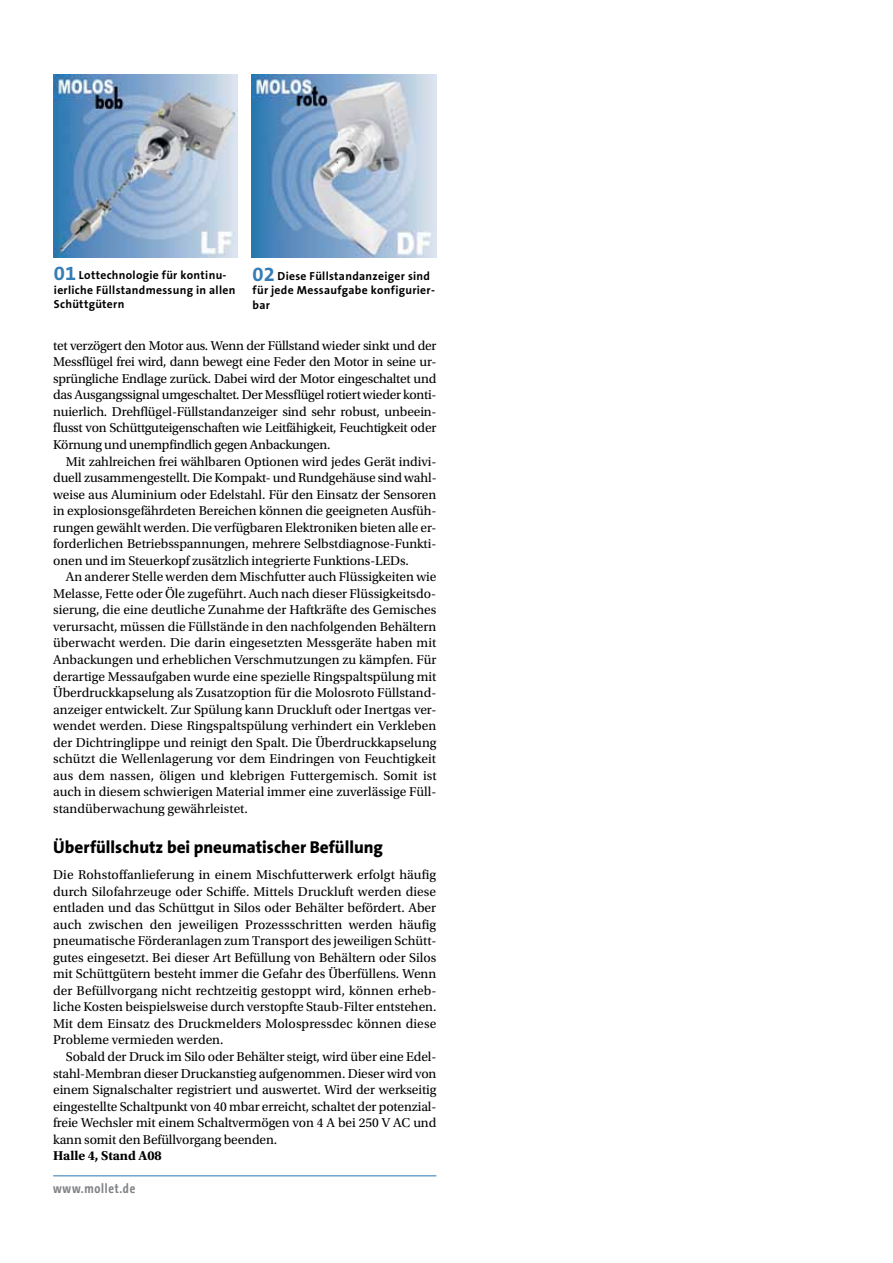
<style>
.page{position:relative;width:893px;height:1263px;background:#fff}
.page>*{position:absolute;margin:0;border:0;box-sizing:border-box;transform-origin:0 0}
.t1{font:800 17.25px "The Sans B8";color:#000}
.t2{font:13.5px/16.5px "Utopia Std";letter-spacing:-.005em;color:#000;text-align:justify}
.t3{font:700 13.5px "Utopia Std";color:#000}
.t4{font:700 13.5px "The Sans Cd LF7";letter-spacing:.05em;color:#808285}
.t5{font:700 11.7px/14.2px "The Sans B7";letter-spacing:.025em;color:#000}
.s1{font-size:20.25px;color:#347db5}
</style>
<div class="page">
<img style="left:53px;top:75px;width:185px;height:182px">
<img style="left:252px;top:75px;width:184px;height:183px">
<hr style="left:53px;top:1175px;width:383px;height:1px;background:#347db5">
<p class="t5" style="left:54px;top:269px;width:183px"><span class="s1">01</span> Lottechnologie für kontinu&shy;ierliche Füllstandmessung in allen<br>Schüttgütern</p>
<p class="t5" style="left:253px;top:269px;width:184px"><span class="s1">02</span> Diese Füllstandanzeiger sind für jede Messaufgabe konfigurier&shy;bar</p>
<p class="t2" style="left:53px;top:337px;width:385px">tet verzögert den Motor aus. Wenn der Füllstand wieder sinkt und der Messflügel frei wird, dann bewegt eine Feder den Motor in seine ur&shy;sprüngliche Endlage zurück. Dabei wird der Motor eingeschaltet und das Ausgangssignal umgeschaltet. Der Messflügel rotiert wieder konti&shy;nuierlich. Drehflügel-Füllstandanzeiger sind sehr robust, unbeein&shy;flusst von Schüttguteigenschaften wie Leitfähigkeit, Feuchtigkeit oder Körnung und unempfindlich gegen Anbackungen.</p>
<p class="t2" style="left:53px;top:453px;width:385px;text-indent:13px">Mit zahlreichen frei wählbaren Optionen wird jedes Gerät indivi&shy;duell zusammengestellt. Die Kompakt- und Rundgehäuse sind wahl&shy;weise aus Aluminium oder Edelstahl. Für den Einsatz der Sensoren in explosionsgefährdeten Bereichen können die geeigneten Ausfüh&shy;rungen gewählt werden. Die verfügbaren Elektroniken bieten alle er&shy;forderlichen Betriebsspannungen, mehrere Selbstdiagnose-Funkti&shy;onen und im Steuerkopf zusätzlich integrierte Funktions-LEDs.</p>
<p class="t2" style="left:53px;top:569px;width:385px;text-indent:13px">An anderer Stelle werden dem Mischfutter auch Flüssigkeiten wie Melasse, Fette oder Öle zugeführt. Auch nach dieser Flüssigkeitsdo&shy;sierung, die eine deutliche Zunahme der Haftkräfte des Gemisches verursacht, müssen die Füllstände in den nachfolgenden Behältern überwacht werden. Die darin eingesetzten Messgeräte haben mit Anbackungen und erheblichen Verschmutzungen zu kämpfen. Für derartige Messaufgaben wurde eine spezielle Ringspaltspülung mit Überdruckkapselung als Zusatzoption für die Molosroto Füllstand&shy;anzeiger entwickelt. Zur Spülung kann Druckluft oder Inertgas ver&shy;wendet werden. Diese Ringspaltspülung verhindert ein Verkleben der Dichtringlippe und reinigt den Spalt. Die Überdruckkapselung schützt die Wellenlagerung vor dem Eindringen von Feuchtigkeit aus dem nassen, öligen und klebrigen Futtergemisch. Somit ist auch in diesem schwierigen Material immer eine zuverlässige Füll&shy;standüberwachung gewährleistet.</p>
<p class="t1" style="left:53px;top:838px;width:331px">Überfüllschutz bei pneumatischer Befüllung</p>
<p class="t2" style="left:53px;top:867px;width:385px">Die Rohstoffanlieferung in einem Mischfutterwerk erfolgt häufig durch Silofahrzeuge oder Schiffe. Mittels Druckluft werden diese entladen und das Schüttgut in Silos oder Behälter befördert. Aber auch zwischen den jeweiligen Prozessschritten werden häufig pneumatische Förderanlagen zum Transport des jeweiligen Schütt&shy;gutes eingesetzt. Bei dieser Art Befüllung von Behältern oder Silos mit Schüttgütern besteht immer die Gefahr des Überfüllens. Wenn der Befüllvorgang nicht rechtzeitig gestoppt wird, können erheb&shy;liche Kosten beispielsweise durch verstopfte Staub-Filter entstehen.<br>Mit dem Einsatz des Druckmelders Molospressdec können diese Probleme vermieden werden.</p>
<p class="t2" style="left:53px;top:1048px;width:385px;text-indent:13px">Sobald der Druck im Silo oder Behälter steigt, wird über eine Edel&shy;stahl-Membran dieser Druckanstieg aufgenommen. Dieser wird von einem Signalschalter registriert und auswertet. Wird der werkseitig eingestellte Schaltpunkt von 40 mbar erreicht, schaltet der potenzial&shy;freie Wechsler mit einem Schaltvermögen von 4 A bei 250 V AC und kann somit den Befüllvorgang beenden.</p>
<p class="t3" style="left:53px;top:1148px;width:110px">Halle 4, Stand A08</p>
<p class="t4" style="left:53px;top:1182px;width:84px">www.mollet.de</p>
</div>
